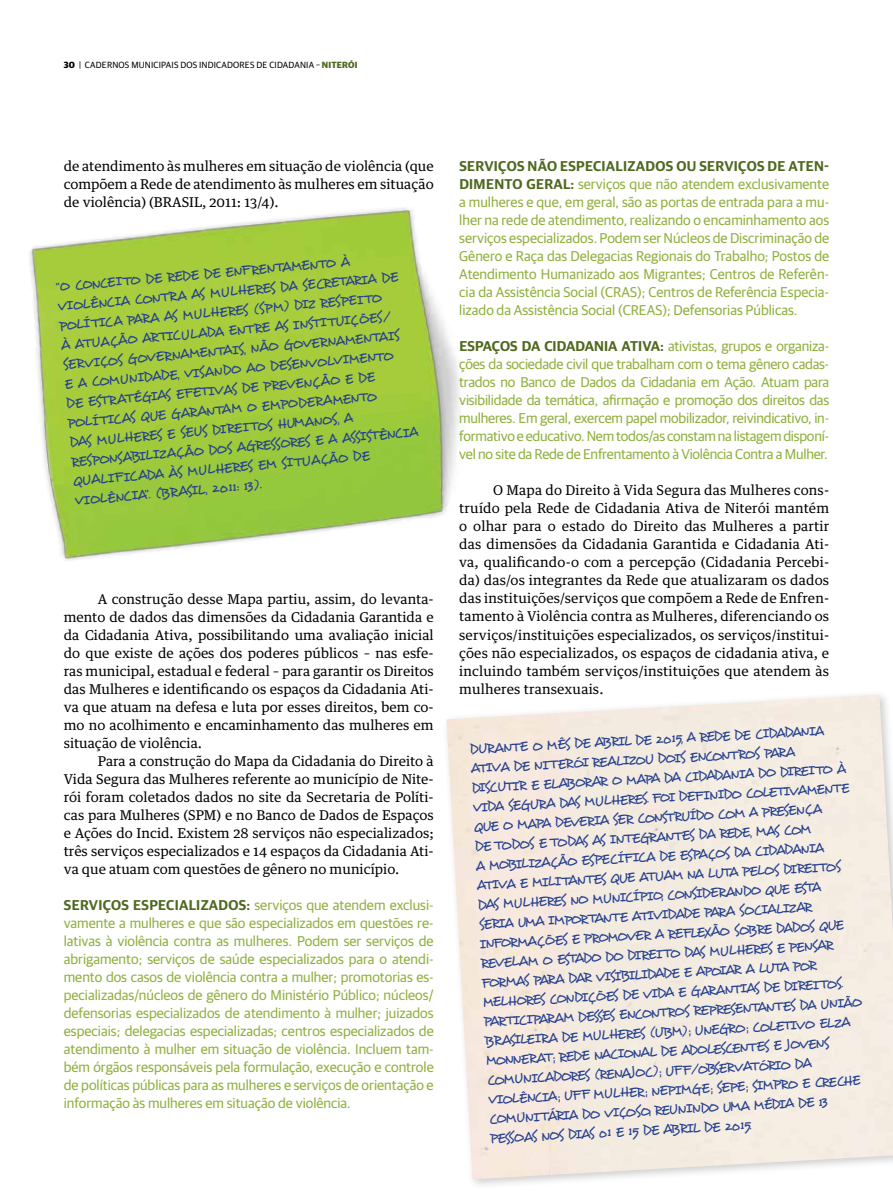
<style>
.page{position:relative;width:893px;height:1191px;background:#fff}
.page>*{position:absolute;margin:0;border:0;box-sizing:border-box;transform-origin:0 0}
.t1{font:14.25px/18px "Guardian Sans";color:#90b03e;text-align:justify}
.t2{font:600 14.25px "Guardian Sans";letter-spacing:.02em;color:#4f681e}
.t3{font:13.5px/18px "Guardian Text Egyp";color:#000;text-align:justify}
.t4{font:13.5px/19.5px "Desyrel";color:#25408f}
.t5{font:9px "Guardian Sans";letter-spacing:.02em;color:#000}
.s1{font-weight:700}
.s2{font-weight:700;color:#4f681e}
.s3{font-weight:600;color:#4f681e}
</style>
<div class="page">
<img style="left:29px;top:207px;width:431px;height:354px">
<p class="t5" style="left:64px;top:58px;width:294px"><span class="s1">30</span> | Cadernos Municipais dos I ndicadores de Cidadania – <span class="s2">NITERÓI</span></p>
<p class="t3" style="left:64px;top:155px;width:371px">de atendimento às mulheres em situação de violência (que compõem a Rede de atendimento às mulheres em situação de violência) (BRASIL, 2011: 13/4).</p>
<p class="t4" style="left:55px;top:277px;width:350px;rotate:-5deg">“O conce i to de Re de de Enfrentamento à Violência contra as Mulheres da Se cre taria de Polí tica para as Mulheres (SPM ) diz respei to<br>à atuação articulada entre as insti tuições/ serviços governamentais, não governamentais e a comunidade, visando ao desenvolvimento de estratégias efetivas de prevenção e de<br>polí ticas que garantam o empoderamento<br>das mulhe res e seus dire i tos humanos, a responsabilização dos agressores e a assistência qualificada às mulheres em si tuação de violência”. (BRASIL</p>
<p class="t4" style="left:204px;top:479px;width:58px;rotate:-5deg">, 2011: 13).</p>
<p class="t3" style="left:64px;top:589px;width:371px;text-indent:34px">A construção desse Mapa partiu, assim, do levanta&shy;mento de dados das dimensões da Cidadania Garantida e da Cidadania Ativa, possibilitando uma avaliação inicial do que existe de ações dos poderes públicos – nas esfe&shy;ras municipal, estadual e federal – para garantir os Direitos das Mulheres e identificando os espaços da Cidadania Ati&shy;va que atuam na defesa e luta por esses direitos, bem co&shy;mo no acolhimento e encaminhamento das mulheres em situação de violência.</p>
<p class="t3" style="left:64px;top:750px;width:371px;text-indent:34px">Para a construção do Mapa da Cidadania do Direito à Vida Segura das Mulheres referente ao município de Nite&shy;rói foram coletados dados no site da Secretaria de Políti&shy;cas para Mulheres (SPM) e no Banco de Dados de Espaços e Ações do Incid. Existem 28 serviços não especializados; três serviços especializados e 14 espaços da Cidadania Ati&shy;va que atuam com questões de gênero no município.</p>
<p class="t2" style="left:64px;top:894px;width:78px">SERVIÇOS ESPECI</p>
<p class="t2" style="left:179px;top:894px;width:50px">ALIZADOS</p>
<p class="t1" style="left:64px;top:895px;width:371px;text-indent:183px"><span class="s3">:</span> serviços que atendem exclusi&shy;vamente a mulheres e que são especializados em questões re&shy;lativas à violência contra as mulheres. Podem ser serviços de abrigamento; serviços de saúde especializados para o atendi&shy;mento dos casos de violência contra a mulher; promotorias es&shy;pecializadas/núcleos de gênero do Ministério Público; núcleos/ defensorias especializados de atendimento à mulher; juizados especiais; delegacias especializadas; centros especializados de atendimento à mulher em situação de violência. I ncluem tam&shy;bém órgãos responsáveis pela formulação, execução e controle de políticas públicas para as mulheres e serviços de orientação e informação às mulheres em situação de violência.</p>
<p class="t2" style="left:459px;top:156px;width:110px">SERVIÇOS NÃO ESPECI</p>
<p class="t2" style="left:606px;top:156px;width:50px">ALIZADOS</p>
<p class="t2" style="left:676px;top:156px;width:154px">OU SERVIÇOS DE ATEN-</p>
<p class="t2" style="left:459px;top:174px;width:77px">DIMENTO GER</p>
<p class="t1" style="left:459px;top:174px;width:371px;text-indent:94px"><span class="s3">AL:</span> serviços que não atendem exclusivamente a mulheres e que, em geral, são as portas de entrada para a mu&shy;lher na rede de atendimento, realizando o encaminhamento aos serviços especializados. Podem ser N úcleos de Discriminação de Gênero e Raça das Delegacias Regionais do Trabalho; Postos de Atendimento Humanizado aos Migrantes; Centros de Referên&shy;cia da Assistência Social (CRAS); Centros de Referência Especia&shy;lizado da Assistência Social (CREAS); Defensorias Públicas.</p>
<p class="t1" style="left:459px;top:336px;width:371px"><span class="s3">ESPAÇOS DA CIDADANIA ATIVA:</span> ativistas, grupos e organiza&shy;ções da sociedade civil que trabalham com o tema gênero cadas&shy;trados no Banco de Dados da Cidadania em Ação. Atuam para visibilidade da temática, afirmação e promoção dos direitos das mulheres. Em geral, exercem papel mobilizador, reivindicativo, in&shy;formativo e educativo. N em todos/as constam na listagem disponí&shy;vel no site da Rede de Enfrentamento à Violência Contra a Mulher.</p>
<p class="t3" style="left:459px;top:480px;width:371px;text-indent:34px">O Mapa do Direito à Vida Segura das Mulheres cons&shy;truído pela Rede de Cidadania Ativa de Niterói mantém o olhar para o estado do Direito das Mulheres a partir das dimensões da Cidadania Garantida e Cidadania Ati&shy;va, qualificando-o com a percepção (Cidadania Percebi&shy;da) das/os integrantes da Rede que atualizaram os dados das instituições/serviços que compõem a Rede de Enfren&shy;tamento à Violência contra as Mulheres, diferenciando os serviços/instituições especializados, os serviços/institui&shy;ções não especializados, os espaços de cidadania ativa, e incluindo também serviços/instituições que atendem às mulheres transexuais.</p>
<p class="t4" style="left:469px;top:739px;width:380px;rotate:-3deg">Durante o mês de abril de 2015, a Re de de Cidadania Ativa de Ni terói realizou dois encontros para discutir e elaborar o Mapa da Cidadania do Dire i to à Vida Se gura das Mulheres. Foi definido coletivamente que o Mapa deve ria se r construído com a presença<br>de todos e todas as integrantes da Re de , mas com<br>a mobilização específica de espaços da Cidadania Ativa e mili tantes que atuam na luta pelos Dire i tos das Mulhe res no município, conside rando que esta seria uma importante atividade para socializar informações e promove r a re flexão sobre dados que revelam o estado do Dire i to das Mulheres e pensar formas para dar visibilidade e apoiar a luta por melhores condições de vida e garantias de dire i tos.<br>Participaram desses encontros representantes da União Brasileira de Mulheres (UBM ); Unegro; Coletivo Elza Monnerat; Re de Nacional de Adolescentes e Jovens Comunicadores (Re najoc); UFF</p>
<p class="t4" style="left:690px;top:1059px;width:123px;rotate:-3deg">/Observatório da</p>
<p class="t4" style="left:487px;top:1090px;width:372px;text-indent:105px;rotate:-3deg">Mulher; Ne pimge; Se pe; Simpro e Creche<br>Comuni tária do Viçoso, reunindo uma média de 13 pessoas nos dias 01 e 15 de abril de 2015.</p>
<p class="t4" style="left:487px;top:1090px;width:86px;rotate:-3deg">Violência; UFF</p>
</div>
